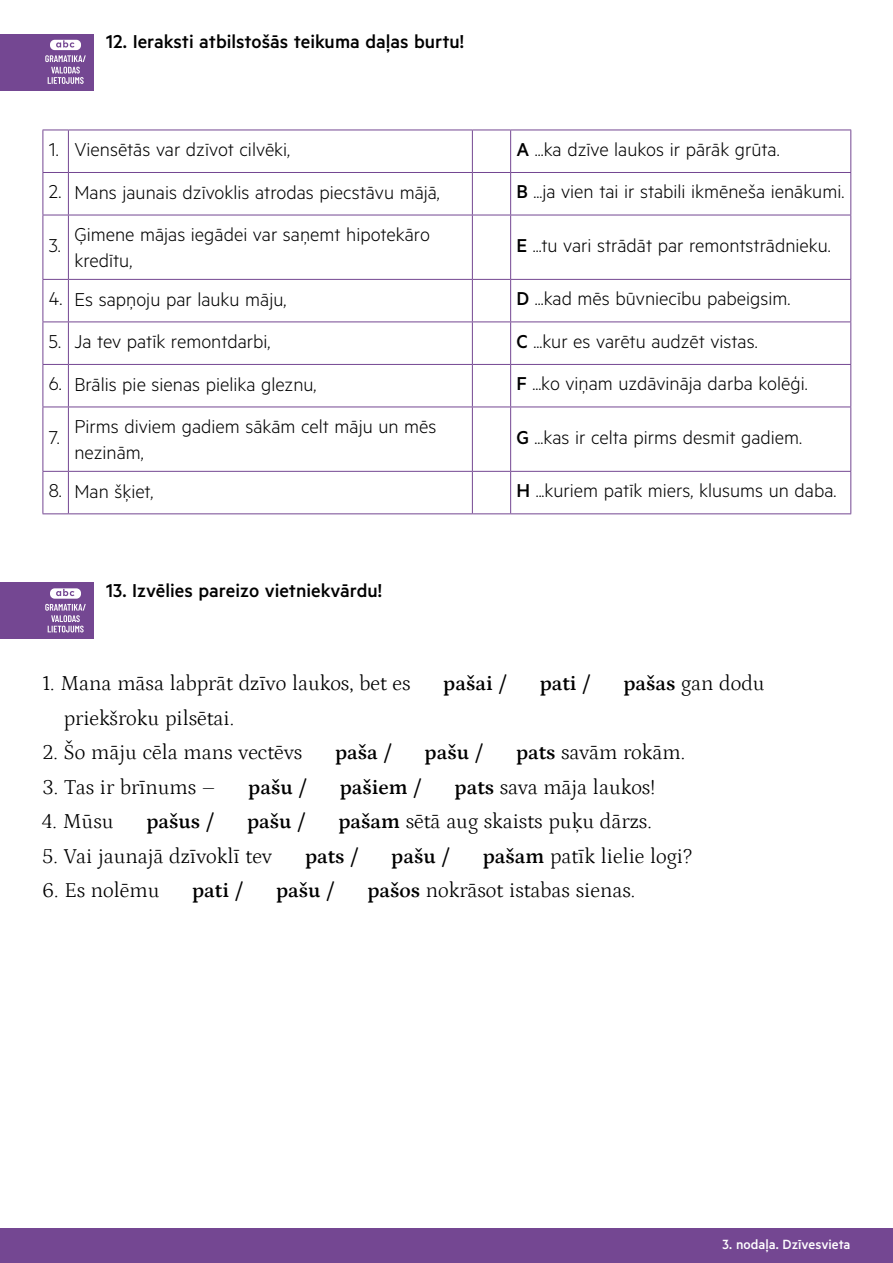
<style>
.page{position:relative;width:893px;height:1263px;background:#fff}
.page>*{position:absolute;margin:0;border:0;box-sizing:border-box;transform-origin:0 0}
.t1{font:300 21px/25.2px "Metric";color:#000}
.t2{font:300 21px "Petrona";color:#000}
.t3{font:500 21px "Metric";color:#000}
.t4{font:600 21px "Petrona";color:#000}
.t5{font:500 15px "Metric";color:#fff}
.s1{font-weight:500}
.s2{font-weight:600}
</style>
<div class="page">
<div style="left:0;top:1229px;width:893px;height:34px;background:#744792"></div>
<svg style="left:44px;top:130px;width:24px;height:1px"></svg>
<hr style="left:43px;top:130px;width:1px;height:42px;background:#744792">
<hr style="left:472px;top:130px;width:39px;height:1px;background:#744792">
<hr style="left:511px;top:130px;width:340px;height:1px;background:#744792">
<hr style="left:510px;top:130px;width:1px;height:42px;background:#744792">
<hr style="left:850px;top:130px;width:1px;height:42px;background:#744792">
<svg style="left:43px;top:172px;width:25px;height:1px"></svg>
<hr style="left:43px;top:173px;width:1px;height:42px;background:#744792">
<hr style="left:472px;top:172px;width:39px;height:1px;background:#744792">
<hr style="left:511px;top:172px;width:340px;height:1px;background:#744792">
<hr style="left:510px;top:173px;width:1px;height:42px;background:#744792">
<hr style="left:850px;top:173px;width:1px;height:42px;background:#744792">
<svg style="left:44px;top:215px;width:24px;height:1px"></svg>
<hr style="left:43px;top:215px;width:1px;height:64px;background:#744792">
<hr style="left:472px;top:215px;width:39px;height:1px;background:#744792">
<hr style="left:511px;top:215px;width:340px;height:1px;background:#744792">
<hr style="left:510px;top:215px;width:1px;height:64px;background:#744792">
<hr style="left:850px;top:215px;width:1px;height:64px;background:#744792">
<svg style="left:43px;top:279px;width:25px;height:1px"></svg>
<hr style="left:43px;top:280px;width:1px;height:41px;background:#744792">
<hr style="left:472px;top:279px;width:39px;height:1px;background:#744792">
<hr style="left:511px;top:279px;width:340px;height:1px;background:#744792">
<hr style="left:510px;top:280px;width:1px;height:41px;background:#744792">
<hr style="left:850px;top:280px;width:1px;height:41px;background:#744792">
<svg style="left:43px;top:321px;width:25px;height:1px"></svg>
<hr style="left:43px;top:322px;width:1px;height:42px;background:#744792">
<hr style="left:472px;top:321px;width:39px;height:1px;background:#744792">
<hr style="left:511px;top:321px;width:340px;height:1px;background:#744792">
<hr style="left:510px;top:322px;width:1px;height:42px;background:#744792">
<hr style="left:850px;top:322px;width:1px;height:42px;background:#744792">
<svg style="left:43px;top:364px;width:25px;height:1px"></svg>
<hr style="left:43px;top:365px;width:1px;height:42px;background:#744792">
<hr style="left:472px;top:364px;width:39px;height:1px;background:#744792">
<hr style="left:511px;top:364px;width:340px;height:1px;background:#744792">
<hr style="left:510px;top:365px;width:1px;height:42px;background:#744792">
<hr style="left:850px;top:365px;width:1px;height:42px;background:#744792">
<svg style="left:44px;top:407px;width:24px;height:1px"></svg>
<hr style="left:43px;top:407px;width:1px;height:64px;background:#744792">
<hr style="left:472px;top:407px;width:39px;height:1px;background:#744792">
<hr style="left:511px;top:407px;width:340px;height:1px;background:#744792">
<hr style="left:510px;top:407px;width:1px;height:64px;background:#744792">
<hr style="left:850px;top:407px;width:1px;height:64px;background:#744792">
<svg style="left:43px;top:471px;width:25px;height:1px"></svg>
<hr style="left:43px;top:472px;width:1px;height:41px;background:#744792">
<hr style="left:472px;top:471px;width:39px;height:1px;background:#744792">
<hr style="left:511px;top:471px;width:340px;height:1px;background:#744792">
<hr style="left:510px;top:472px;width:1px;height:41px;background:#744792">
<hr style="left:850px;top:472px;width:1px;height:41px;background:#744792">
<svg style="left:43px;top:513px;width:25px;height:1px"></svg>
<hr style="left:472px;top:513px;width:39px;height:1px;background:#744792">
<hr style="left:511px;top:513px;width:340px;height:1px;background:#744792">
<hr style="left:68px;top:130px;width:404px;height:1px;background:#744792">
<hr style="left:68px;top:130px;width:1px;height:42px;background:#744792">
<hr style="left:472px;top:130px;width:1px;height:42px;background:#744792">
<hr style="left:68px;top:172px;width:404px;height:1px;background:#744792">
<hr style="left:68px;top:173px;width:1px;height:42px;background:#744792">
<hr style="left:472px;top:173px;width:1px;height:42px;background:#744792">
<hr style="left:68px;top:215px;width:404px;height:1px;background:#744792">
<hr style="left:68px;top:215px;width:1px;height:64px;background:#744792">
<hr style="left:472px;top:215px;width:1px;height:64px;background:#744792">
<hr style="left:68px;top:279px;width:404px;height:1px;background:#744792">
<hr style="left:68px;top:280px;width:1px;height:41px;background:#744792">
<hr style="left:472px;top:280px;width:1px;height:41px;background:#744792">
<hr style="left:68px;top:321px;width:404px;height:1px;background:#744792">
<hr style="left:68px;top:322px;width:1px;height:42px;background:#744792">
<hr style="left:472px;top:322px;width:1px;height:42px;background:#744792">
<hr style="left:68px;top:364px;width:404px;height:1px;background:#744792">
<hr style="left:68px;top:365px;width:1px;height:42px;background:#744792">
<hr style="left:472px;top:365px;width:1px;height:42px;background:#744792">
<hr style="left:68px;top:407px;width:404px;height:1px;background:#744792">
<hr style="left:68px;top:407px;width:1px;height:64px;background:#744792">
<hr style="left:472px;top:407px;width:1px;height:64px;background:#744792">
<hr style="left:68px;top:471px;width:404px;height:1px;background:#744792">
<hr style="left:68px;top:472px;width:1px;height:41px;background:#744792">
<hr style="left:472px;top:472px;width:1px;height:41px;background:#744792">
<hr style="left:68px;top:513px;width:404px;height:1px;background:#744792">
<div style="left:0;top:34px;width:94px;height:56px;background:#744792"></div>
<svg style="left:45px;top:55px;width:41px;height:29px"></svg>
<div style="left:50px;top:40px;width:31px;height:10px;background:#fff;border-radius:5px"></div>
<svg style="left:56px;top:40px;width:18px;height:8px"></svg>
<div style="left:0;top:583px;width:94px;height:56px;background:#744792"></div>
<svg style="left:45px;top:604px;width:41px;height:28px"></svg>
<div style="left:50px;top:588px;width:31px;height:11px;background:#fff;border-radius:5px"></div>
<svg style="left:56px;top:589px;width:18px;height:7px"></svg>
<p class="t3" style="left:106px;top:29px;width:359px">12. Ieraksti atbilstošās teikuma daļas burtu!</p>
<p class="t1" style="left:49px;top:136px;width:243px">1. Viensētās var dzīvot cilvēki,</p>
<p class="t1" style="left:517px;top:136px;width:265px"><span class="s1">A</span> ...ka dzīve laukos ir pārāk grūta.</p>
<p class="t1" style="left:49px;top:179px;width:392px">2. Mans jaunais dzīvoklis atrodas piecstāvu mājā,</p>
<p class="t1" style="left:517px;top:178px;width:329px"><span class="s1">B</span> ...ja vien tai ir stabili ikmēneša ienākumi.</p>
<p class="t1" style="left:49px;top:232px;width:14px">3.</p>
<p class="t1" style="left:74px;top:221px;width:357px">Ģimene mājas iegādei var saņemt hipotekāro kredītu,</p>
<p class="t1" style="left:517px;top:232px;width:316px"><span class="s1">E</span> ...tu vari strādāt par remontstrādnieku.</p>
<p class="t1" style="left:49px;top:286px;width:239px">4. Es sapņoju par lauku māju,</p>
<p class="t1" style="left:517px;top:285px;width:275px"><span class="s1">D</span> ...kad mēs būvniecību pabeigsim.</p>
<p class="t1" style="left:49px;top:328px;width:223px">5. Ja tev patīk remontdarbi,</p>
<p class="t1" style="left:517px;top:328px;width:243px"><span class="s1">C</span> ...kur es varētu audzēt vistas.</p>
<p class="t1" style="left:49px;top:371px;width:269px">6. Brālis pie sienas pielika gleznu,</p>
<p class="t1" style="left:517px;top:370px;width:293px"><span class="s1">F</span> ...ko viņam uzdāvināja darba kolēģi.</p>
<p class="t1" style="left:49px;top:424px;width:12px">7.</p>
<p class="t1" style="left:74px;top:413px;width:364px">Pirms diviem gadiem sākām celt māju un mēs nezinām,</p>
<p class="t1" style="left:517px;top:424px;width:287px"><span class="s1">G</span> ...kas ir celta pirms desmit gadiem.</p>
<p class="t1" style="left:49px;top:478px;width:106px">8. Man šķiet,</p>
<p class="t1" style="left:517px;top:477px;width:321px"><span class="s1">H</span> ...kuriem patīk miers, klusums un daba.</p>
<p class="t3" style="left:106px;top:578px;width:277px">13. Izvēlies pareizo vietniekvārdu!</p>
<p class="t2" style="left:43px;top:667px;width:370px">1. Mana māsa labprāt dzīvo laukos, bet es</p>
<p class="t4" style="left:443px;top:667px;width:65px">pašai /</p>
<p class="t4" style="left:540px;top:667px;width:53px">pati /</p>
<p class="t2" style="left:623px;top:667px;width:143px"><span class="s2">pašas</span> gan dodu</p>
<p class="t2" style="left:64px;top:702px;width:172px">priekšroku pilsētai.</p>
<p class="t2" style="left:42px;top:736px;width:261px">2. Šo māju cēla mans vectēvs</p>
<p class="t4" style="left:335px;top:736px;width:59px">paša /</p>
<p class="t4" style="left:425px;top:736px;width:60px">pašu /</p>
<p class="t2" style="left:516px;top:736px;width:171px"><span class="s2">pats</span> savām rokām.</p>
<p class="t2" style="left:42px;top:771px;width:175px">3. Tas ir brīnums –</p>
<p class="t4" style="left:248px;top:771px;width:60px">pašu /</p>
<p class="t4" style="left:340px;top:771px;width:84px">pašiem /</p>
<p class="t2" style="left:455px;top:771px;width:202px"><span class="s2">pats</span> sava māja laukos!</p>
<p class="t2" style="left:42px;top:805px;width:73px">4. Mūsu</p>
<p class="t4" style="left:146px;top:805px;width:70px">pašus /</p>
<p class="t4" style="left:247px;top:805px;width:60px">pašu /</p>
<p class="t2" style="left:338px;top:805px;width:315px"><span class="s2">pašam</span> sētā aug skaists puķu dārzs.</p>
<p class="t2" style="left:42px;top:840px;width:232px">5. Vai jaunajā dzīvoklī tev</p>
<p class="t4" style="left:305px;top:840px;width:55px">pats /</p>
<p class="t4" style="left:391px;top:840px;width:60px">pašu /</p>
<p class="t2" style="left:483px;top:840px;width:211px"><span class="s2">pašam</span> patīk lielie logi?</p>
<p class="t2" style="left:42px;top:874px;width:119px">6. Es nolēmu</p>
<p class="t4" style="left:192px;top:874px;width:53px">pati /</p>
<p class="t4" style="left:276px;top:874px;width:60px">pašu /</p>
<p class="t2" style="left:367px;top:874px;width:269px"><span class="s2">pašos</span> nokrāsot istabas sienas.</p>
<p class="t5" style="left:723px;top:1236px;width:129px">3. nodaļa. Dzīvesvieta</p>
</div>
